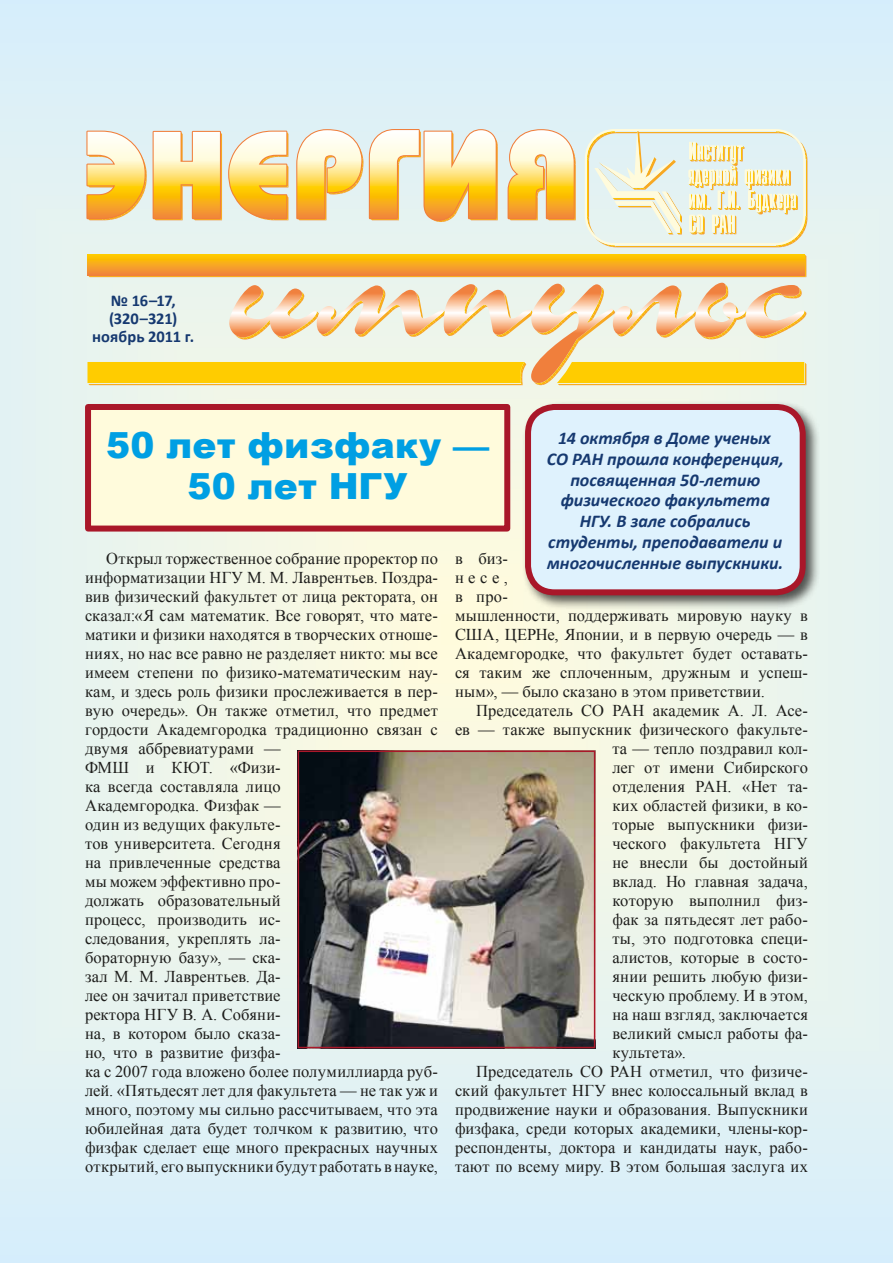
<style>
.page{position:relative;width:893px;height:1263px;background:#fff}
.page>*{position:absolute;margin:0;border:0;box-sizing:border-box;transform-origin:0 0}
.t1{font:900 36px/41.4px "Arial";letter-spacing:.01em;color:#009fe3;text-align:center}
.t2{font:italic 700 18px/20.7px "Calibri";color:#163970;text-align:center}
.t3{font:16.5px/18.9px "Times New Roman";letter-spacing:.005em;color:#1d1d1b}
.t4{font:700 16.5px/18px "Calibri";letter-spacing:-.005em;color:#163970;text-align:center}
</style>
<div class="page">
<img style="left:0;top:0;width:893px;height:1263px">
<svg style="left:87px;top:254px;width:719px;height:23px"></svg>
<svg style="left:85px;top:128px;width:491px;height:94px"></svg>
<svg style="left:87px;top:130px;width:489px;height:92px;background:#f4d998"></svg>
<svg style="left:87px;top:284px;width:719px;height:101px;background:#f2dea3"></svg>
<svg style="left:585px;top:129px;width:222px;height:118px;background:#eaedd6"></svg>
<svg style="left:87px;top:254px;width:717px;height:21px;background:#f7a81c"></svg>
<div style="left:88px;top:407px;width:419px;height:121px;background:#fffbdc"></div>
<div style="left:85px;top:404px;width:425px;height:127px;border:6px solid #a91729"></div>
<div style="left:522px;top:401px;width:299px;height:209px;background:#1d1d1b;opacity:.75"></div>
<div style="left:528px;top:407px;width:275px;height:185px;background:#dff2fd;border-radius:27px"></div>
<div style="left:525px;top:404px;width:281px;height:191px;border:6px solid #a91729;border-radius:27px"></div>
<img style="left:301px;top:753px;width:291px;height:292px">
<div style="left:298px;top:750px;width:297px;height:298px;border:2px solid #a91729"></div>
<p class="t4" style="left:92px;top:291px;width:104px">№ 16–17, (320–321) ноябрь 2011 г.</p>
<h1 class="t1" style="left:106px;top:423px;width:384px">50 лет физфаку —<br>50 лет НГУ</h1>
<p class="t2" style="left:547px;top:428px;width:238px">14 октября в Доме ученых<br>СО РАН прошла конференция, посвященная 50-летию физического факультета<br>НГУ. В зале собрались студенты, преподаватели и многочисленные выпускники.</p>
<p class="t3" style="left:85px;top:549px;width:354px;text-indent:21px">Открыл торжественное собрание проректор по информатизации НГУ М. М. Лаврентьев. Поздра&shy;вив физический факультет от лица ректората, он сказал:«Я сам математик. Все говорят, что мате&shy;матики и физики находятся в творческих отноше&shy;ниях, но нас все равно не разделяет никто: мы все имеем степени по физико-математическим нау&shy;кам, и здесь роль физики прослеживается в пер&shy;вую очередь». Он также отметил, что предмет гордости Академгородка традиционно связан с двумя аббревиатурами —<br>ФМШ и КЮТ. «Физи-<br>ка всегда составляла лицо<br>Академгородка. Физфак —<br>один из ведущих факульте-<br>тов университета. Сегодня<br>на привлеченные средства<br>мы можем эффективно про-<br>должать образовательный<br>процесс, производить ис-<br>следования, укреплять ла-<br>бораторную базу», — ска-<br>зал М. М. Лаврентьев. Да-<br>лее он зачитал приветствие<br>ректора НГУ В. А. Собяни-<br>на, в котором было сказа-<br>но, что в развитие физфа-<br>ка с 2007 года вложено более полумиллиарда руб&shy;лей. «Пятьдесят лет для факультета — не так уж и много, поэтому мы сильно рассчитываем, что эта юбилейная дата будет толчком к развитию, что физфак сделает еще много прекрасных научных открытий, его выпускники будут работать в науке,</p>
<p class="t3" style="left:455px;top:549px;width:354px">в биз-<br>несе,<br>в про-<br>мышленности, поддерживать мировую науку в<br>США, ЦЕРНе, Японии, и в первую очередь — в<br>Академгородке, что факультет будет оставать&shy;ся таким же сплоченным, дружным и успеш&shy;ным», — было сказано в этом приветствии.</p>
<p class="t3" style="left:476px;top:701px;width:333px">Председатель СО РАН академик А. Л. Асе-</p>
<p class="t3" style="left:455px;top:720px;width:354px">ев — также выпускник физического факульте-</p>
<p class="t3" style="left:612px;top:739px;width:197px">та — тепло поздравил кол-</p>
<p class="t3" style="left:612px;top:758px;width:197px">лег от имени Сибирского</p>
<p class="t3" style="left:612px;top:777px;width:197px">отделения РАН. «Нет та-</p>
<p class="t3" style="left:612px;top:796px;width:197px">ких областей физики, в ко-</p>
<p class="t3" style="left:612px;top:815px;width:197px">торые выпускники физи-</p>
<p class="t3" style="left:612px;top:834px;width:197px">ческого факультета НГУ</p>
<p class="t3" style="left:612px;top:853px;width:197px">не внесли бы достойный</p>
<p class="t3" style="left:612px;top:872px;width:197px">вклад. Но главная задача,</p>
<p class="t3" style="left:612px;top:891px;width:197px">которую выполнил физ-</p>
<p class="t3" style="left:612px;top:909px;width:197px">фак за пятьдесят лет рабо-</p>
<p class="t3" style="left:612px;top:928px;width:197px">ты, это подготовка специ-</p>
<p class="t3" style="left:612px;top:947px;width:197px">алистов, которые в состо-</p>
<p class="t3" style="left:612px;top:966px;width:197px">янии решить любую физи-</p>
<p class="t3" style="left:612px;top:985px;width:197px">ческую проблему. И в этом,</p>
<p class="t3" style="left:612px;top:1004px;width:197px">на наш взгляд, заключается</p>
<p class="t3" style="left:612px;top:1023px;width:197px">великий смысл работы фа-</p>
<p class="t3" style="left:612px;top:1042px;width:75px">культета».</p>
<p class="t3" style="left:476px;top:1061px;width:333px">Председатель СО РАН отметил, что физиче-</p>
<p class="t3" style="left:455px;top:1080px;width:354px">ский факультет НГУ внес колоссальный вклад в</p>
<p class="t3" style="left:455px;top:1099px;width:354px">продвижение науки и образования. Выпускники</p>
<p class="t3" style="left:455px;top:1118px;width:354px">физфака, среди которых академики, члены-кор-</p>
<p class="t3" style="left:455px;top:1137px;width:354px">респонденты, доктора и кандидаты наук, рабо-</p>
<p class="t3" style="left:455px;top:1156px;width:354px">тают по всему миру. В этом большая заслуга их</p>
</div>
